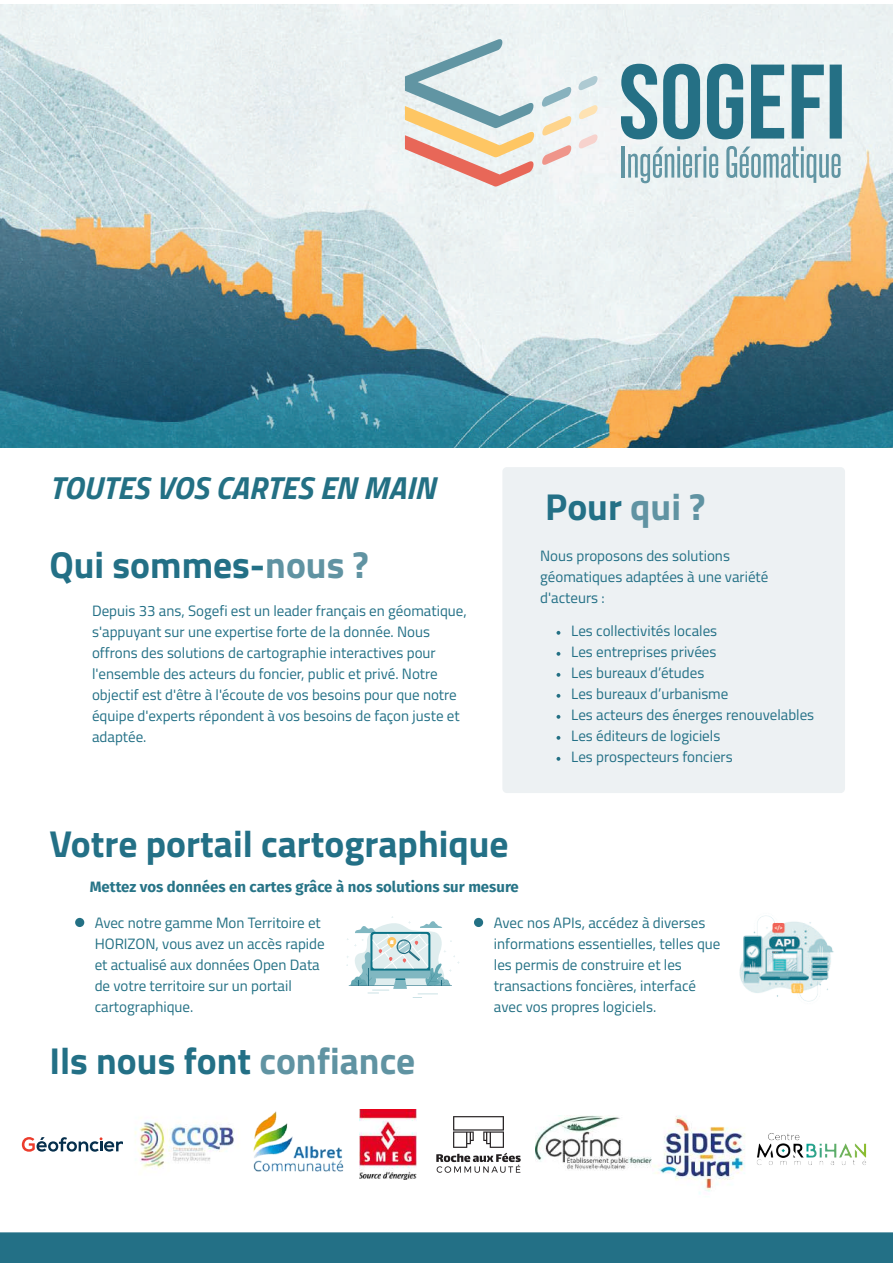
<style>
.page{position:relative;width:893px;height:1263px;background:#fff}
.page>*{position:absolute;margin:0;border:0;box-sizing:border-box;transform-origin:0 0}
.t1{font:700 37.5px "Titillium Web";color:#237086}
.t2{font:italic 700 31.95px "Titillium Web";color:#237084}
.t3{font:15px/21px "Titillium Web";color:#237086}
.t4{font:15px/21px "Titillium Web";color:#237084}
.t5{font:700 15px "Fira Sans";color:#277487}
.s1{color:#6093a2}
</style>
<div class="page">
<img style="left:0;top:5px;width:893px;height:443px">
<div style="left:0;top:1232px;width:893px;height:31px;background:#237086"></div>
<svg style="left:621px;top:64px;width:36px;height:75px;background:#77a6b2"></svg>
<svg style="left:663px;top:64px;width:37px;height:75px;background:#6499a7"></svg>
<svg style="left:707px;top:64px;width:36px;height:75px;background:#669ba9"></svg>
<svg style="left:751px;top:65px;width:33px;height:74px;background:#71a2af"></svg>
<svg style="left:792px;top:65px;width:32px;height:74px;background:#83aeb9"></svg>
<svg style="left:830px;top:65px;width:12px;height:74px"></svg>
<svg style="left:405px;top:37px;width:193px;height:150px"></svg>
<hr style="left:622px;top:146px;width:3px;height:32px;background:#6195a3">
<svg style="left:628px;top:146px;width:90px;height:37px;background:#bcd2d7"></svg>
<svg style="left:726px;top:146px;width:114px;height:37px;background:#bbd1d7"></svg>
<div style="left:502px;top:467px;width:343px;height:326px;background:#edf1f3;border-radius:4px"></div>
<svg style="left:22px;top:1137px;width:101px;height:15px"></svg>
<img style="left:253px;top:1111px;width:91px;height:61px">
<img style="left:135px;top:1121px;width:100px;height:48px">
<img style="left:436px;top:1116px;width:85px;height:57px">
<img style="left:757px;top:1133px;width:110px;height:32px">
<img style="left:359px;top:1109px;width:57px;height:70px">
<img style="left:739px;top:915px;width:95px;height:87px">
<div style="left:75px;top:918px;width:9px;height:9px;background:#237084;border-radius:50%"></div>
<div style="left:474px;top:918px;width:9px;height:9px;background:#237084;border-radius:50%"></div>
<svg style="left:347px;top:916px;width:113px;height:82px"></svg>
<svg style="left:556px;top:631px;width:4px;height:4px"></svg>
<svg style="left:556px;top:652px;width:4px;height:4px"></svg>
<svg style="left:556px;top:673px;width:4px;height:4px"></svg>
<svg style="left:556px;top:694px;width:4px;height:4px"></svg>
<svg style="left:556px;top:715px;width:4px;height:4px"></svg>
<svg style="left:556px;top:736px;width:4px;height:4px"></svg>
<svg style="left:556px;top:757px;width:4px;height:4px"></svg>
<img style="left:536px;top:1116px;width:117px;height:54px">
<img style="left:653px;top:1115px;width:92px;height:79px">
<h2 class="t2" style="left:49px;top:462px;width:387px">TOUTES VOS CARTES EN MAIN</h2>
<h1 class="t1" style="left:49px;top:536px;width:321px">Qui sommes-<span class="s1">nous ?</span></h1>
<p class="t3" style="left:92px;top:600px;width:376px">Depuis 33 ans, Sogefi est un leader français en géomatique, s'appuyant sur une expertise forte de la donnée. Nous offrons des solutions de cartographie interactives pour l'ensemble des acteurs du foncier, public et privé. Notre objectif est d'être à l'écoute de vos besoins pour que notre équipe d'experts répondent à vos besoins de façon juste et adaptée.</p>
<h1 class="t1" style="left:545px;top:478px;width:162px">Pour <span class="s1">qui ?</span></h1>
<p class="t3" style="left:540px;top:545px;width:230px">Nous proposons des solutions géomatiques adaptées à une variété d'acteurs :</p>
<p class="t3" style="left:571px;top:619px;width:245px">Les collectivités locales<br>Les entreprises privées<br>Les bureaux d’études<br>Les bureaux d’urbanisme<br>Les acteurs des énerges renouvelables<br>Les éditeurs de logiciels<br>Les prospecteurs fonciers</p>
<h1 class="t1" style="left:49px;top:815px;width:461px">Votre portail cartographique</h1>
<p class="t5" style="left:90px;top:874px;width:431px">Mettez vos données en cartes grâce à nos solutions sur mesure</p>
<p class="t4" style="left:95px;top:911px;width:232px">Avec notre gamme Mon Territoire et<br>HORIZON, vous avez un accès rapide et actualisé aux données Open Data de votre territoire sur un portail cartographique.</p>
<p class="t4" style="left:494px;top:911px;width:228px">Avec nos APIs, accédez à diverses informations essentielles, telles que les permis de construire et les transactions foncières, interfacé avec vos propres logiciels.</p>
<h1 class="t1" style="left:49px;top:1032px;width:367px">Ils nous font <span class="s1">confiance</span></h1>
</div>
